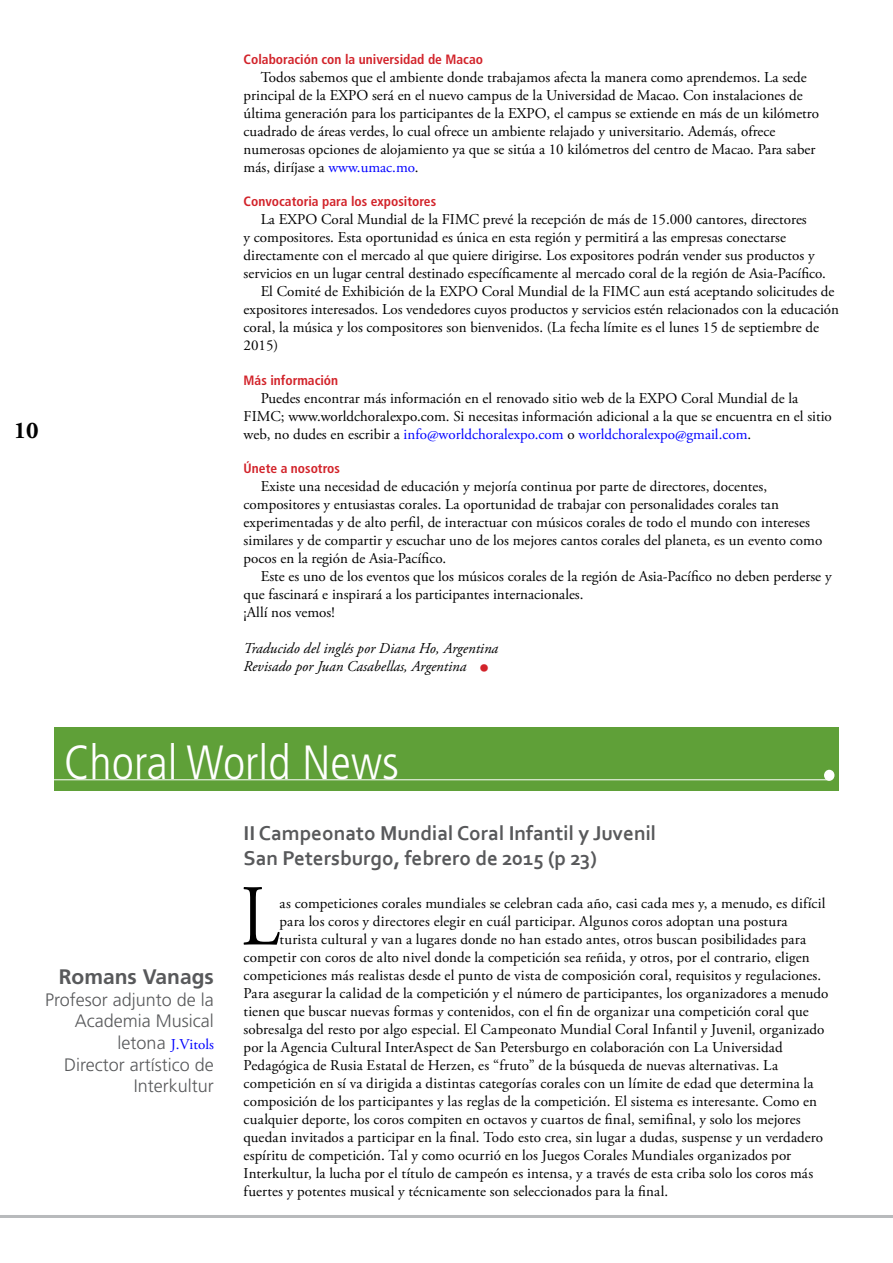
<style>
.page{position:relative;width:893px;height:1263px;background:#fff}
.page>*{position:absolute;margin:0;border:0;box-sizing:border-box;transform-origin:0 0}
.TextFirstLetter{font:86.55px "Adobe Garamond Pro";color:#000;scale:.8 1}
.t1{font:300 condensed 48px "Frutiger";color:#fff}
.t2{font:700 24px "Adobe Garamond Pro";color:#000}
.t3{font:700 21px "Corbel";color:#58595b}
.t4{font:700 21px "Frutiger";color:#58595b}
.t5{font:300 18px/21.6px "Frutiger";color:#58595b;text-align:right}
.TextIntended{font:15px/18px "Adobe Garamond Pro";color:#000}
.TextFirstLetter-2{font:15px "Adobe Garamond Pro";letter-spacing:.01em;color:#000}
.t6{font:italic 15px "Adobe Garamond Pro";color:#000}
.t7{font:15px "Adobe Garamond Pro";color:#00f}
.t8{font:700 condensed 13.5px "Frutiger";color:#d2232a}
.s1{color:#00f}
.s2{font-size:27px;color:#d2232a}
.s3{font-family:"Frutiger";font-weight:300;font-size:18px;color:#58595b}
</style>
<div class="page">
<hr style="left:0;top:1215px;width:893px;height:3px;background:#b8babc">
<div style="left:54px;top:727px;width:785px;height:64px;background:#5fa038"></div>
<hr style="left:54px;top:779px;width:775px;height:1px;background:#fff">
<div style="left:825px;top:770px;width:9px;height:10px;background:#fff;border-radius:50%"></div>
<div style="left:824px;top:770px;width:10px;height:11px;border:2px solid #fff;border-radius:50%"></div>
<p class="t2" style="left:14px;top:416px;width:26px">10</p>
<p class="t8" style="left:244px;top:51px;width:241px">Colaboración con la universidad de Macao</p>
<p class="TextIntended" style="left:244px;top:69px;width:577px;text-indent:17px">Todos sabemos que el ambiente donde trabajamos afecta la manera como aprendemos. La sede principal de la EXPO será en el nuevo campus de la Universidad de Macao. Con instalaciones de última generación para los participantes de la EXPO, el campus se extiende en más de un kilómetro cuadrado de áreas verdes, lo cual ofrece un ambiente relajado y universitario. Además, ofrece numerosas opciones de alojamiento ya que se sitúa a 10 kilómetros del centro de Macao. Para saber más, diríjase a <span class="s1">www.umac.mo</span>.</p>
<p class="t8" style="left:244px;top:194px;width:194px">Convocatoria para los expositores</p>
<p class="TextIntended" style="left:244px;top:211px;width:584px;text-indent:17px">La EXPO Coral Mundial de la FIMC prevé la recepción de más de 15.000 cantores, directores<br>y compositores. Esta oportunidad es única en esta región y permitirá a las empresas conectarse directamente con el mercado al que quiere dirigirse. Los expositores podrán vender sus productos y servicios en un lugar central destinado específicamente al mercado coral de la región de Asia-Pacífico.</p>
<p class="TextIntended" style="left:244px;top:283px;width:597px;text-indent:17px">El Comité de Exhibición de la EXPO Coral Mundial de la FIMC aun está aceptando solicitudes de expositores interesados. Los vendedores cuyos productos y servicios estén relacionados con la educación coral, la música y los compositores son bienvenidos. (La fecha límite es el lunes 15 de septiembre de 2015)</p>
<p class="t8" style="left:244px;top:372px;width:96px">Más información</p>
<p class="TextIntended" style="left:244px;top:389px;width:590px;text-indent:17px">Puedes encontrar más información en el renovado sitio web de la EXPO Coral Mundial de la<br>FIMC; www.worldchoralexpo.com. Si necesitas información adicional a la que se encuentra en el sitio web, no dudes en escribir a <span class="s1">info@worldchoralexpo.com</span> o <span class="s1">worldchoralexpo@gmail.com</span>.</p>
<p class="t8" style="left:244px;top:460px;width:98px">Únete a nosotros</p>
<p class="TextIntended" style="left:244px;top:478px;width:580px;text-indent:17px">Existe una necesidad de educación y mejoría continua por parte de directores, docentes, compositores y entusiastas corales. La oportunidad de trabajar con personalidades corales tan experimentadas y de alto perfil, de interactuar con músicos corales de todo el mundo con intereses similares y de compartir y escuchar uno de los mejores cantos corales del planeta, es un evento como pocos en la región de Asia-Pacífico.</p>
<p class="TextIntended" style="left:244px;top:568px;width:589px;text-indent:17px">Este es uno de los eventos que los músicos corales de la región de Asia-Pacífico no deben perderse y que fascinará e inspirará a los participantes internacionales.</p>
<p class="TextIntended" style="left:244px;top:604px;width:92px">¡Allí nos vemos!</p>
<p class="t6" style="left:244px;top:639px;width:256px">Traducido del inglés por Diana Ho, Argentina</p>
<p class="t6" style="left:244px;top:657px;width:246px">Revisado por Juan Casabellas, Argentina <span class="s2">•</span></p>
<p class="t1" style="left:64px;top:736px;width:337px">Choral World News</p>
<p class="t4" style="left:59px;top:964px;width:157px">Romans Vanags</p>
<p class="t5" style="left:45px;top:989px;width:170px">Profesor adjunto de la<br>Academia Musical</p>
<p class="t7" style="left:118px;top:1035px;width:98px"><span class="s3">letona</span> J.Vitols</p>
<p class="t5" style="left:64px;top:1053px;width:151px">Director artístico de<br>Interkultur</p>
<p class="t3" style="left:244px;top:820px;width:414px">II Campeonato Mundial Coral Infantil y Juvenil</p>
<p class="t3" style="left:244px;top:845px;width:355px">San Petersburgo, febrero de 2015 (p 23)</p>
<p class="TextFirstLetter" style="left:241px;top:865px;width:49px">L</p>
<p class="TextFirstLetter-2" style="left:280px;top:895px;width:547px">as competiciones corales mundiales se celebran cada año, casi cada mes y, a menudo, es difícil</p>
<p class="TextFirstLetter-2" style="left:280px;top:913px;width:510px">para los coros y directores elegir en cuál participar. Algunos coros adoptan una postura</p>
<p class="TextFirstLetter-2" style="left:280px;top:931px;width:528px">turista cultural y van a lugares donde no han estado antes, otros buscan posibilidades para</p>
<p class="TextFirstLetter-2" style="left:244px;top:949px;width:567px">competir con coros de alto nivel donde la competición sea reñida, y otros, por el contrario, eligen</p>
<p class="TextFirstLetter-2" style="left:244px;top:967px;width:579px">competiciones más realistas desde el punto de vista de composición coral, requisitos y regulaciones.</p>
<p class="TextFirstLetter-2" style="left:244px;top:985px;width:586px">Para asegurar la calidad de la competición y el número de participantes, los organizadores a menudo</p>
<p class="TextFirstLetter-2" style="left:244px;top:1003px;width:566px">tienen que buscar nuevas formas y contenidos, con el fin de organizar una competición coral que</p>
<p class="TextFirstLetter-2" style="left:244px;top:1021px;width:582px">sobresalga del resto por algo especial. El Campeonato Mundial Coral Infantil y Juvenil, organizado</p>
<p class="TextFirstLetter-2" style="left:244px;top:1039px;width:541px">por la Agencia Cultural InterAspect de San Petersburgo en colaboración con La Universidad</p>
<p class="TextFirstLetter-2" style="left:244px;top:1057px;width:536px">Pedagógica de Rusia Estatal de Herzen, es “fruto” de la búsqueda de nuevas alternativas. La</p>
<p class="TextFirstLetter-2" style="left:244px;top:1075px;width:571px">competición en sí va dirigida a distintas categorías corales con un límite de edad que determina la</p>
<p class="TextFirstLetter-2" style="left:244px;top:1093px;width:575px">composición de los participantes y las reglas de la competición. El sistema es interesante. Como en</p>
<p class="TextFirstLetter-2" style="left:244px;top:1111px;width:559px">cualquier deporte, los coros compiten en octavos y cuartos de final, semifinal, y solo los mejores</p>
<p class="TextFirstLetter-2" style="left:244px;top:1129px;width:581px">quedan invitados a participar en la final. Todo esto crea, sin lugar a dudas, suspense y un verdadero</p>
<p class="TextFirstLetter-2" style="left:244px;top:1147px;width:549px">espíritu de competición. Tal y como ocurrió en los Juegos Corales Mundiales organizados por</p>
<p class="TextFirstLetter-2" style="left:244px;top:1165px;width:571px">Interkultur, la lucha por el título de campeón es intensa, y a través de esta criba solo los coros más</p>
<p class="TextFirstLetter-2" style="left:244px;top:1183px;width:426px">fuertes y potentes musical y técnicamente son seleccionados para la final.</p>
</div>
